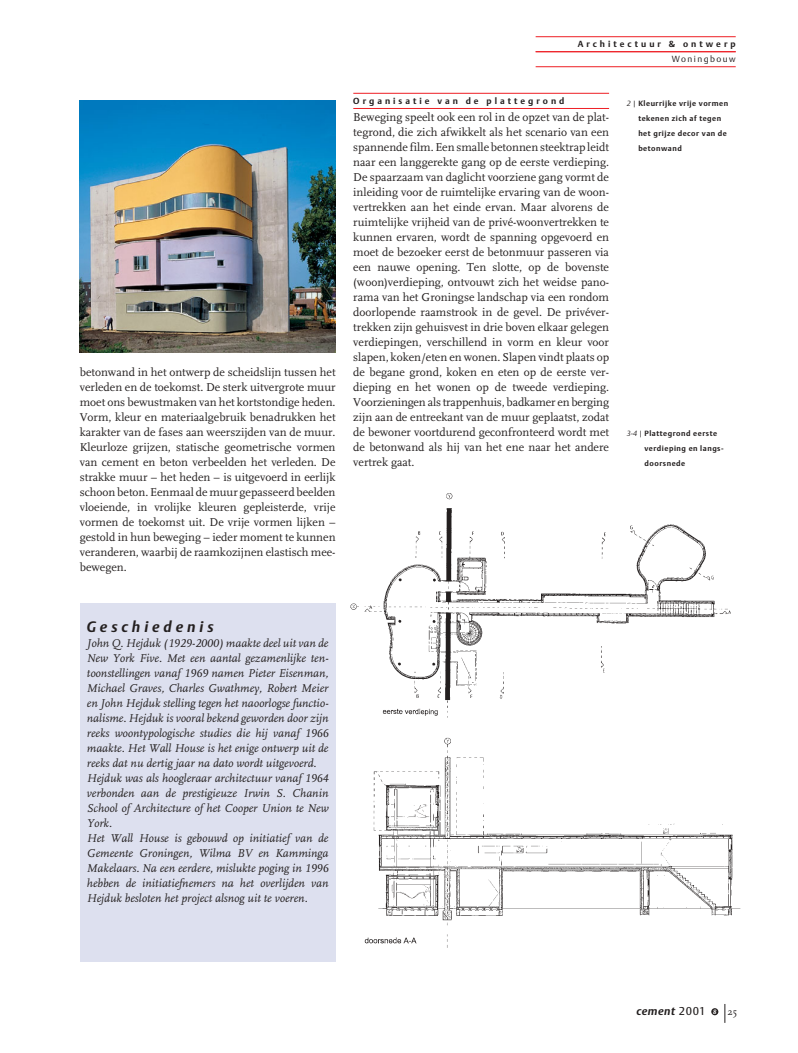
<style>
.page{position:relative;width:798px;height:1053px;background:#fff}
.page>*{position:absolute;margin:0;border:0;box-sizing:border-box;transform-origin:0 0}
.t1{font:italic 700 15px "DTL Argo T";letter-spacing:.26em;color:#231f1f}
.t2{font:11.88px/15px "FF Scala";color:#231f1f;text-align:justify}
.t3{font:italic 11.88px/15px "FF Scala";color:#231f1f}
.t4{font:italic 700 11.25px "DTL Argo T";letter-spacing:.04em;color:#231f1f}
.t5{font:700 8.75px "DTL Argo T";letter-spacing:.34em;color:#231f1f}
.t6{font:8.75px "DTL Argo T Light";letter-spacing:.165em;color:#231f1f}
.t7{font:700 7.5px/15px "DTL Argo T";letter-spacing:.07em;color:#231f1f}
.s1{font-family:"DTL Argo T Light";font-weight:400;font-style:italic}
.s2{font-family:"Scala Figures"}
.s3{font-weight:400;font-style:normal}
.s4{font-size:6.25px;color:#fff}
.s5{font-family:"FF Scala Caps";font-weight:400;font-style:normal;font-size:10px}
</style>
<div class="page">
<hr style="left:353px;top:93px;width:256px;height:1px;background:#ee1e24">
<hr style="left:353px;top:108px;width:256px;height:1px;background:#ee1e24">
<hr style="left:535px;top:36px;width:200px;height:1px;background:#ee1e24">
<hr style="left:535px;top:51px;width:200px;height:1px;background:#ee1e24">
<hr style="left:535px;top:66px;width:200px;height:1px;background:#ee1e24">
<div style="left:711px;top:1008px;width:7px;height:7px;background:#231f1f;border-radius:50%"></div>
<svg style="left:724px;top:1004px;width:1px;height:18px"></svg>
<img style="left:80px;top:100px;width:255px;height:252px">
<img style="left:364px;top:737px;width:376px;height:211px">
<img style="left:350px;top:493px;width:381px;height:225px">
<div style="left:80px;top:603px;width:255px;height:358px;background:#dde0ef"></div>
<p class="t2" style="left:80px;top:366px;width:257px">betonwand in het ontwerp de scheidslijn tussen het verleden en de toekomst. De sterk uitvergrote muur moet ons bewustmaken van het kortstondige heden.<br>Vorm, kleur en materiaalgebruik benadrukken het karakter van de fases aan weerszijden van de muur.<br>Kleurloze grijzen, statische geometrische vormen van cement en beton verbeelden het verleden. De strakke muur – het heden – is uitgevoerd in eerlijk schoon beton. Eenmaal de muur gepasseerd beelden vloeiende, in vrolijke kleuren gepleisterde, vrije vormen de toekomst uit. De vrije vormen lijken – gestold in hun beweging – ieder moment te kunnen veranderen, waarbij de raamkozijnen elastisch mee&shy;bewegen.</p>
<p class="t5" style="left:577px;top:40px;width:159px">Architectuur &amp; ontwerp</p>
<p class="t6" style="left:671px;top:55px;width:65px">Woningbouw</p>
<p class="t5" style="left:353px;top:97px;width:212px">Organisatie van de plattegrond</p>
<p class="t2" style="left:353px;top:111px;width:257px">Beweging speelt ook een rol in de opzet van de plat&shy;tegrond, die zich afwikkelt als het scenario van een spannende film. Een smalle betonnen steektrap leidt naar een langgerekte gang op de eerste verdieping.<br>De spaarzaam van daglicht voorziene gang vormt de inleiding voor de ruimtelijke ervaring van de woon&shy;vertrekken aan het einde ervan. Maar alvorens de ruimtelijke vrijheid van de privé-woonvertrekken te kunnen ervaren, wordt de spanning opgevoerd en moet de bezoeker eerst de betonmuur passeren via een nauwe opening. Ten slotte, op de bovenste (woon)verdieping, ontvouwt zich het weidse pano&shy;rama van het Groningse landschap via een rondom doorlopende raamstrook in de gevel. De privéver&shy;trekken zijn gehuisvest in drie boven elkaar gelegen verdiepingen, verschillend in vorm en kleur voor slapen, koken/eten en wonen. Slapen vindt plaats op de begane grond, koken en eten op de eerste ver&shy;dieping en het wonen op de tweede verdieping.<br>Voorzieningen als trappenhuis, badkamer en berging zijn aan de entreekant van de muur geplaatst, zodat de bewoner voortdurend geconfronteerd wordt met de betonwand als hij van het ene naar het andere vertrek gaat.</p>
<p class="t7" style="left:638px;top:96px;width:91px;text-indent:-12px"><span class="s1">2 |</span> Kleurrijke vrije vormen tekenen zich af tegen het grijze decor van de betonwand</p>
<p class="t7" style="left:644px;top:426px;width:81px;text-indent:-18px"><span class="s1">3-4 |</span> Plattegrond eerste verdieping en langs&shy;doorsnede</p>
<p class="t1" style="left:87px;top:620px;width:128px">Geschiedenis</p>
<p class="t3" style="left:87px;top:636px;width:243px">John Q. Hejduk (<span class="s2">1929</span>-<span class="s2">2000</span>) maakte deel uit van de New York Five. Met een aantal gezamenlijke ten&shy;toonstellingen vanaf <span class="s2">1969</span> namen Pieter Eisenman, Michael Graves, Charles Gwathmey, Robert Meier en John Hejduk stelling tegen het naoorlogse functio&shy;nalisme. Hejduk is vooral bekend geworden door zijn reeks woontypologische studies die hij vanaf <span class="s2">1966 </span>maakte. Het Wall House is het enige ontwerp uit de reeks dat nu dertig jaar na dato wordt uitgevoerd.<br>Hejduk was als hoogleraar architectuur vanaf <span class="s2">1964 </span>verbonden aan de prestigieuze Irwin S. Chanin School of Architecture of het Cooper Union te New York.<br>Het Wall House is gebouwd op initiatief van de Gemeente Groningen, Wilma BV en Kamminga Makelaars. Na een eerdere, mislukte poging in <span class="s2">1996 </span>hebben de initiatiefnemers na het overlijden van Hejduk besloten het project alsnog uit te voeren.</p>
<p class="t4" style="left:636px;top:1006px;width:102px">cement <span class="s3">2001</span> <span class="s4">8</span> <span class="s5">25</span></p>
</div>
